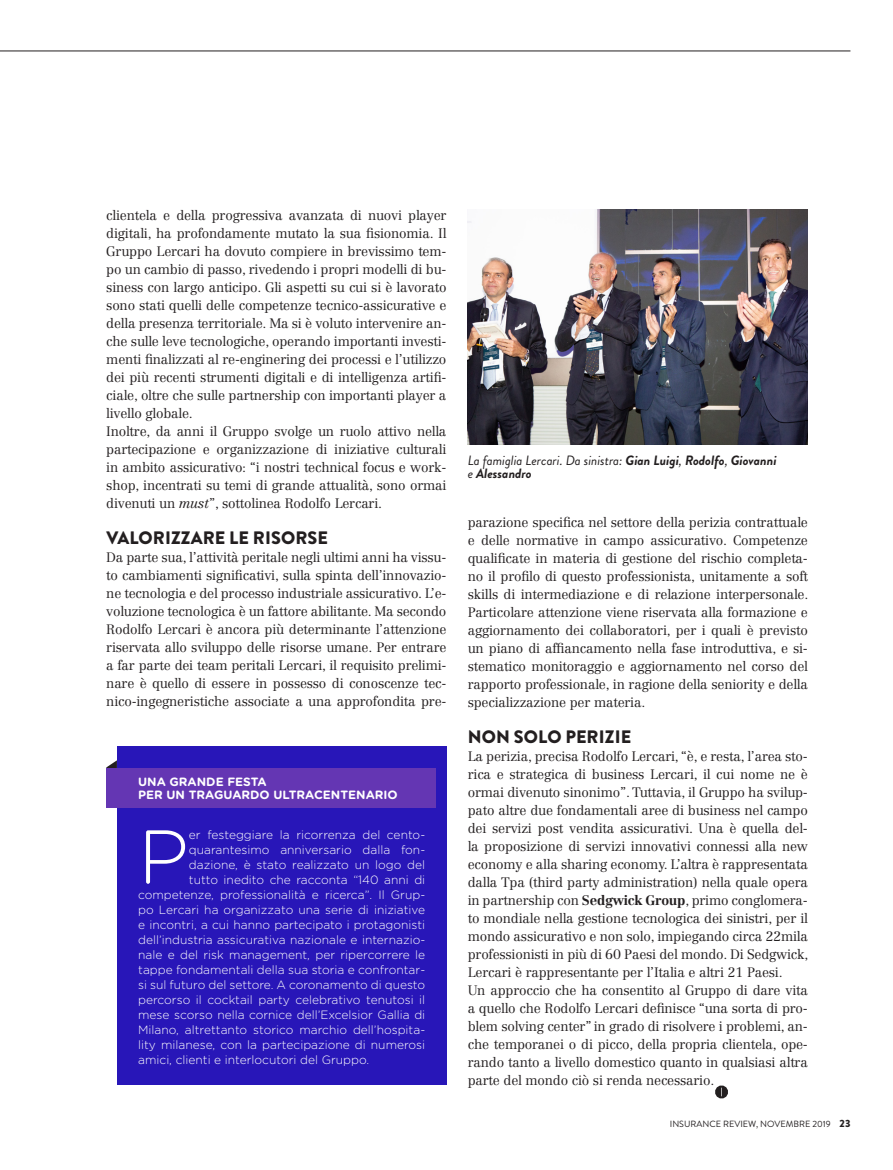
<style>
.page{position:relative;width:893px;height:1170px;background:#fff}
.page>*{position:absolute;margin:0;border:0;box-sizing:border-box;transform-origin:0 0}
.t1{font:300 75.9px "Gotham Rounded";color:#fff}
.t2{font:900 18px "Brandon Grotesque";letter-spacing:.005em;color:#231f20}
.t3{font:300 13.5px/18px "Centennial LT Std";letter-spacing:-.015em;color:#231f20;text-align:justify}
.t4{font:italic 700 13.5px/13.5px "Brandon Grotesque";color:#231f20}
.t5{font:300 12px "Gotham Rounded";color:#fff}
.t6{font:700 12px "Gotham Rounded";color:#fff}
.t7{font:9px "Brandon Grotesque";color:#231f20}
.s1{font-style:italic}
.s2{font-weight:400}
.s3{font-weight:700}
.s4{font-weight:900;font-size:10.5px}
</style>
<div class="page">
<svg style="left:715px;top:1085px;width:13px;height:13px"></svg>
<hr style="left:0;top:51px;width:850px;height:1px;background:#231f20">
<svg style="left:107px;top:760px;width:10px;height:7px"></svg>
<div style="left:117px;top:746px;width:329px;height:338px;background:#2816b8"></div>
<div style="left:106px;top:767px;width:330px;height:40px;background:#6436b3"></div>
<img style="left:468px;top:210px;width:340px;height:234px">
<p class="t3" style="left:106px;top:206px;width:342px">clientela e della progressiva avanzata di nuovi player digitali, ha profondamente mutato la sua fisionomia. Il Gruppo Lercari ha dovuto compiere in brevissimo tem&shy;po un cambio di passo, rivedendo i propri modelli di bu&shy;siness con largo anticipo. Gli aspetti su cui si è lavorato sono stati quelli delle competenze tecnico-assicurative e della presenza territoriale. Ma si è voluto intervenire an&shy;che sulle leve tecnologiche, operando importanti investi&shy;menti finalizzati al re-enginering dei processi e l’utilizzo dei più recenti strumenti digitali e di intelligenza artifi&shy;ciale, oltre che sulle partnership con importanti player a livello globale.</p>
<p class="t3" style="left:106px;top:422px;width:342px">Inoltre, da anni il Gruppo svolge un ruolo attivo nella partecipazione e organizzazione di iniziative culturali in ambito assicurativo: “i nostri technical focus e work&shy;shop, incentrati su temi di grande attualità, sono ormai divenuti un <span class="s1">must</span>”, sottolinea Rodolfo Lercari.</p>
<p class="t2" style="left:106px;top:525px;width:223px">VALORIZZARE LE RISORSE</p>
<p class="t3" style="left:106px;top:548px;width:342px">Da parte sua, l’attività peritale negli ultimi anni ha vissu&shy;to cambiamenti significativi, sulla spinta dell’innovazio&shy;ne tecnologia e del processo industriale assicurativo. L’e&shy;voluzione tecnologica è un fattore abilitante. Ma secondo Rodolfo Lercari è ancora più determinante l’attenzione riservata allo sviluppo delle risorse umane. Per entrare a far parte dei team peritali Lercari, il requisito prelimi&shy;nare è quello di essere in possesso di conoscenze tec&shy;nico-ingegneristiche associate a una approfondita pre-</p>
<p class="t6" style="left:138px;top:772px;width:130px">UNA GRANDE FESTA</p>
<p class="t6" style="left:138px;top:786px;width:261px">PER UN TRAGUARDO ULTRACENTENARIO</p>
<p class="t1" style="left:138px;top:805px;width:52px">P</p>
<p class="t5" style="left:189px;top:826px;width:238px">er festeggiare la ricorrenza del cento-</p>
<p class="t5" style="left:189px;top:841px;width:238px">quarantesimo anniversario dalla fon-</p>
<p class="t5" style="left:189px;top:856px;width:238px">dazione, è stato realizzato un logo del</p>
<p class="t5" style="left:189px;top:871px;width:238px">tutto inedito che racconta “140 anni di</p>
<p class="t5" style="left:138px;top:886px;width:289px">competenze, professionalità e ricerca”. Il Grup-</p>
<p class="t5" style="left:138px;top:901px;width:289px">po Lercari ha organizzato una serie di iniziative</p>
<p class="t5" style="left:138px;top:916px;width:289px">e incontri, a cui hanno partecipato i protagonisti</p>
<p class="t5" style="left:138px;top:931px;width:289px">dell’industria assicurativa nazionale e internazio-</p>
<p class="t5" style="left:138px;top:946px;width:289px">nale e del risk management, per ripercorrere le</p>
<p class="t5" style="left:138px;top:961px;width:289px">tappe fondamentali della sua storia e confrontar-</p>
<p class="t5" style="left:138px;top:976px;width:289px">si sul futuro del settore. A coronamento di questo</p>
<p class="t5" style="left:138px;top:991px;width:288px">percorso il cocktail party celebrativo tenutosi il</p>
<p class="t5" style="left:138px;top:1006px;width:289px">mese scorso nella cornice dell’Excelsior Gallia di</p>
<p class="t5" style="left:138px;top:1021px;width:289px">Milano, altrettanto storico marchio dell’hospita-</p>
<p class="t5" style="left:138px;top:1036px;width:289px">lity milanese, con la partecipazione di numerosi</p>
<p class="t5" style="left:138px;top:1051px;width:233px">amici, clienti e interlocutori del Gruppo.</p>
<p class="t4" style="left:468px;top:453px;width:310px"><span class="s2">La famiglia Lercari. Da sinistra:</span> Gian Luigi<span class="s2">,</span> Rodolfo<span class="s2">,</span> Giovanni <span class="s2">e</span> Alessandro</p>
<p class="t3" style="left:468px;top:513px;width:342px">parazione specifica nel settore della perizia contrattuale e delle normative in campo assicurativo. Competenze qualificate in materia di gestione del rischio completa&shy;no il profilo di questo professionista, unitamente a soft skills di intermediazione e di relazione interpersonale.<br>Particolare attenzione viene riservata alla formazione e aggiornamento dei collaboratori, per i quali è previsto un piano di affiancamento nella fase introduttiva, e si&shy;stematico monitoraggio e aggiornamento nel corso del rapporto professionale, in ragione della seniority e della specializzazione per materia.</p>
<p class="t2" style="left:468px;top:723px;width:165px">NON SOLO PERIZIE</p>
<p class="t3" style="left:468px;top:747px;width:342px">La perizia, precisa Rodolfo Lercari, “è, e resta, l’area sto&shy;rica e strategica di business Lercari, il cui nome ne è ormai divenuto sinonimo”. Tuttavia, il Gruppo ha svilup&shy;pato altre due fondamentali aree di business nel campo dei servizi post vendita assicurativi. Una è quella del&shy;la proposizione di servizi innovativi connessi alla new economy e alla sharing economy. L’altra è rappresentata dalla Tpa (third party administration) nella quale opera in partnership con <span class="s3">Sedgwick Group</span>, primo conglomera&shy;to mondiale nella gestione tecnologica dei sinistri, per il mondo assicurativo e non solo, impiegando circa 22mila professionisti in più di 60 Paesi del mondo. Di Sedgwick, Lercari è rappresentante per l’Italia e altri 21 Paesi.</p>
<p class="t3" style="left:468px;top:981px;width:342px">Un approccio che ha consentito al Gruppo di dare vita a quello che Rodolfo Lercari definisce “una sorta di pro&shy;blem solving center” in grado di risolvere i problemi, an&shy;che temporanei o di picco, della propria clientela, ope&shy;rando tanto a livello domestico quanto in qualsiasi altra parte del mondo ciò si renda necessario.</p>
<p class="t7" style="left:670px;top:1117px;width:182px">INSURANCE REVIEW, NOVEMBRE 2019 <span class="s4">23</span></p>
</div>
